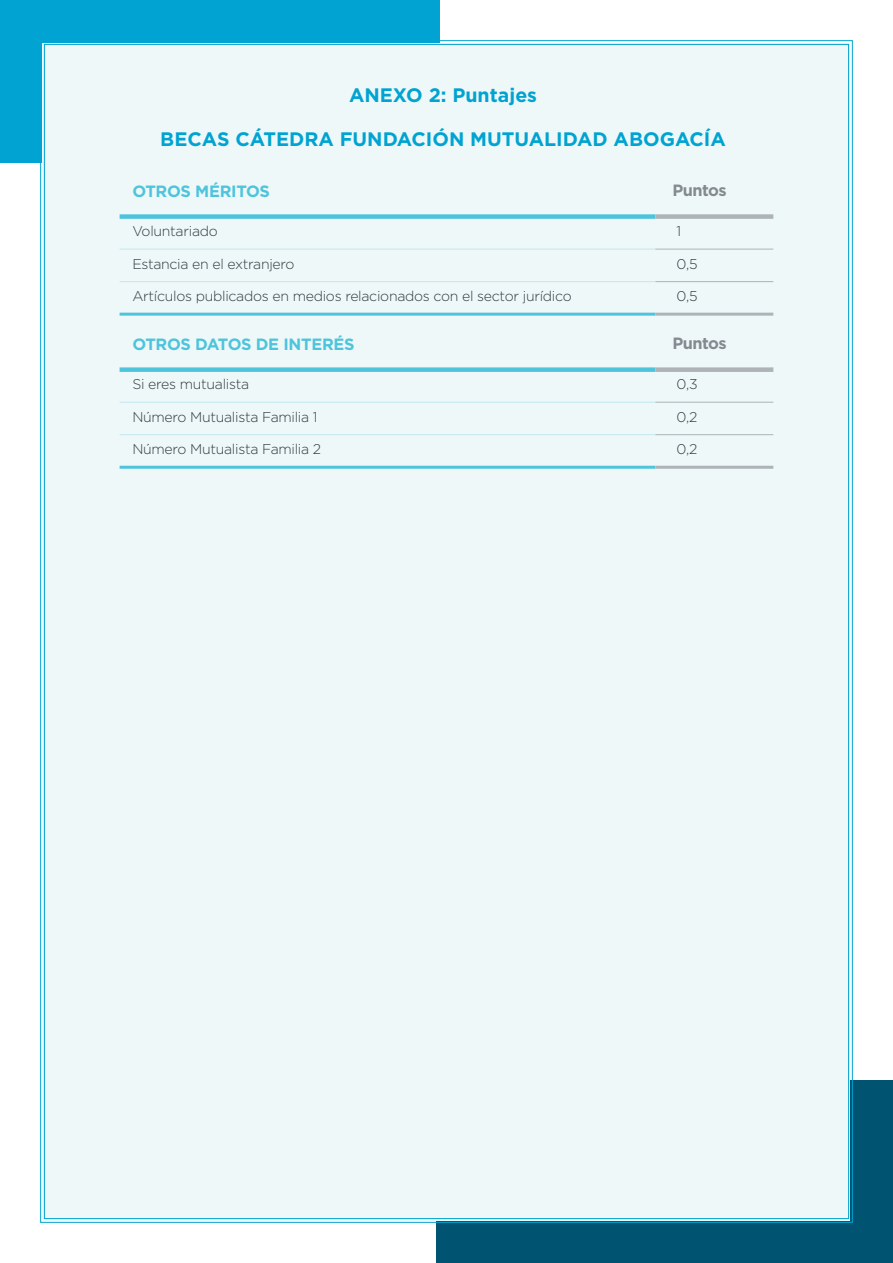
<style>
.page{position:relative;width:893px;height:1263px;background:#fff}
.page>*{position:absolute;margin:0;border:0;box-sizing:border-box;transform-origin:0 0}
.t1{font:700 19.5px "Gotham";color:#00a3d1}
.t2{font:700 16.35px "Gotham";letter-spacing:-.02em;color:#4ec4dc}
.t3{font:700 16.35px "Gotham";letter-spacing:-.03em;color:#848a90}
.t4{font:300 14.1px "Gotham";letter-spacing:-.02em;color:#2f3b41}
</style>
<div class="page">
<div style="left:0;top:0;width:439px;height:163px;background:#00a3d1"></div>
<div style="left:437px;top:1080px;width:456px;height:183px;background:#005371"></div>
<div style="left:40px;top:40px;width:813px;height:1183px;background:#eef8f9"></div>
<hr style="left:120px;top:402px;width:535px;height:1px;background:#c2e7f0">
<hr style="left:120px;top:434px;width:535px;height:1px;background:#c2e7f0">
<hr style="left:655px;top:402px;width:118px;height:1px;background:#adb3b7">
<hr style="left:655px;top:434px;width:118px;height:1px;background:#adb3b7">
<div style="left:120px;top:367px;width:535px;height:5px;background:#4ec4dc"></div>
<div style="left:655px;top:367px;width:118px;height:5px;background:#adb3b7"></div>
<hr style="left:120px;top:466px;width:535px;height:3px;background:#4ec4dc">
<hr style="left:655px;top:466px;width:118px;height:3px;background:#adb3b7">
<hr style="left:120px;top:249px;width:535px;height:1px;background:#c2e7f0">
<hr style="left:120px;top:281px;width:535px;height:1px;background:#c2e7f0">
<hr style="left:655px;top:249px;width:118px;height:1px;background:#adb3b7">
<hr style="left:655px;top:281px;width:118px;height:1px;background:#adb3b7">
<div style="left:120px;top:214px;width:535px;height:5px;background:#4ec4dc"></div>
<div style="left:655px;top:214px;width:118px;height:5px;background:#adb3b7"></div>
<hr style="left:120px;top:313px;width:535px;height:3px;background:#4ec4dc">
<hr style="left:655px;top:313px;width:118px;height:3px;background:#adb3b7">
<h1 class="t1" style="left:349px;top:82px;width:189px">ANEXO 2: Puntajes</h1>
<h1 class="t1" style="left:160px;top:126px;width:567px">BECAS CÁTEDRA FUNDACIÓN MUTUALIDAD ABOGACÍA</h1>
<p class="t2" style="left:132px;top:180px;width:139px">OTROS MÉRITOS</p>
<p class="t3" style="left:672px;top:179px;width:56px">Puntos</p>
<p class="t4" style="left:132px;top:222px;width:87px">Voluntariado</p>
<p class="t4" style="left:677px;top:222px;width:6px">1</p>
<p class="t4" style="left:132px;top:255px;width:164px">Estancia en el extranjero</p>
<p class="t4" style="left:677px;top:255px;width:22px">0,5</p>
<p class="t4" style="left:132px;top:287px;width:441px">Artículos publicados en medios relacionados con el sector jurídico</p>
<p class="t4" style="left:677px;top:287px;width:22px">0,5</p>
<p class="t2" style="left:132px;top:333px;width:224px">OTROS DATOS DE INTERÉS</p>
<p class="t3" style="left:672px;top:332px;width:56px">Puntos</p>
<p class="t4" style="left:132px;top:375px;width:118px">Si eres mutualista</p>
<p class="t4" style="left:677px;top:375px;width:22px">0,3</p>
<p class="t4" style="left:132px;top:408px;width:187px">Número Mutualista Familia 1</p>
<p class="t4" style="left:677px;top:408px;width:22px">0,2</p>
<p class="t4" style="left:132px;top:441px;width:190px">Número Mutualista Familia 2</p>
<p class="t4" style="left:677px;top:441px;width:22px">0,2</p>
</div>
